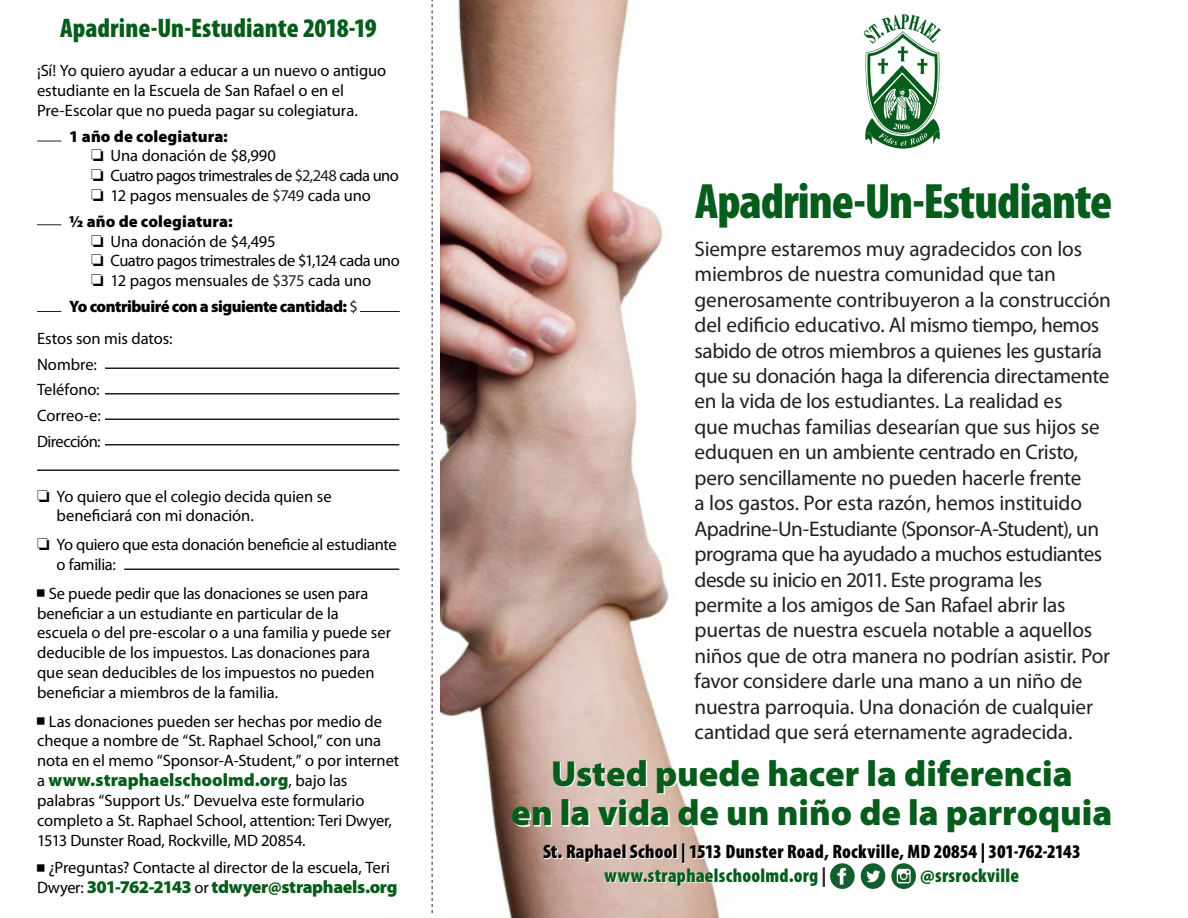
<style>
.page{position:relative;width:1188px;height:918px;background:#fff}
.page>*{position:absolute;margin:0;border:0;box-sizing:border-box;transform-origin:0 0}
.t1{font:900 condensed 49.95px "Myriad Pro";letter-spacing:-.02em;color:#065c1b}
.t2{font:900 36.3px "Myriad Pro";color:#065c1b}
.t3{font:900 condensed 27px "Myriad Pro";color:#065c1b}
.t4{font:21.15px/25.5px "Myriad Pro";letter-spacing:-.01em;color:#231f20}
.t5{font:900 condensed 19.5px "Myriad Pro";letter-spacing:.01em;color:#000}
.t6{font:900 condensed 19.5px "Myriad Pro";letter-spacing:.015em;color:#065c1b}
.t7{font:900 18px "Myriad Pro";letter-spacing:-.01em;color:#065c1b}
.t8{font:16.5px/19.8px "Myriad Pro";letter-spacing:-.005em;color:#000}
.t9{font:16.5px "Myriad Pro";letter-spacing:-.035em;color:#000}
.t10{font:16.5px "Myriad Pro";letter-spacing:-.03em;color:#000}
.t11{font:900 16.5px "Myriad Pro";letter-spacing:.005em;color:#000}
.t12{font:900 16.5px "Myriad Pro";letter-spacing:-.025em;color:#000}
.s1{color:#231f20}
.s2{font-weight:400;color:#231f20}
.s3{font-weight:400;font-size:16.5px;color:#000}
.s4{font-stretch:normal}
</style>
<div class="page">
<img style="left:440px;top:0;width:280px;height:918px">
<svg style="left:37px;top:311px;width:24px;height:1px"></svg>
<hr style="left:360px;top:311px;width:40px;height:1px;background:#231f20">
<svg style="left:37px;top:224px;width:24px;height:1px"></svg>
<svg style="left:432px;top:0;width:1px;height:913px"></svg>
<div style="left:698px;top:185px;width:416px;height:45px;background:#fff"></div>
<img style="left:863px;top:14px;width:78px;height:135px">
<svg style="left:514px;top:761px;width:206px;height:73px"></svg>
<svg style="left:544px;top:844px;width:176px;height:43px"></svg>
<img style="left:829px;top:863px;width:88px;height:26px">
<svg style="left:37px;top:141px;width:24px;height:1px"></svg>
<hr style="left:105px;top:368px;width:294px;height:1px;background:#231f20">
<hr style="left:105px;top:393px;width:294px;height:1px;background:#231f20">
<hr style="left:105px;top:444px;width:294px;height:2px;background:#231f20">
<hr style="left:105px;top:418px;width:294px;height:2px;background:#231f20">
<hr style="left:37px;top:470px;width:362px;height:1px;background:#231f20">
<hr style="left:124px;top:568px;width:275px;height:2px;background:#231f20">
<p class="t3" style="left:60px;top:13px;width:318px">Apadrine-Un-Estudiante 2018-19</p>
<p class="t8" style="left:37px;top:61px;width:351px">¡Sí! Yo quiero ayudar a educar a un nuevo o antiguo estudiante en la Escuela de San Rafael o en el</p>
<p class="t8" style="left:37px;top:101px;width:322px">Pre-Escolar que no pueda pagar su colegiatura.</p>
<p class="t11" style="left:69px;top:127px;width:160px">1 año de colegiatura:</p>
<p class="t8" style="left:91px;top:146px;width:186px">□ Una donación de $8,990</p>
<p class="t9" style="left:91px;top:167px;width:309px">□ Cuatro pagos trimestrales de <span class="s1">$2,248</span> cada uno</p>
<p class="t8" style="left:91px;top:186px;width:281px">□ 12 pagos mensuales de <span class="s1">$749</span> cada uno</p>
<p class="t11" style="left:69px;top:212px;width:165px">½ año de colegiatura:</p>
<p class="t8" style="left:91px;top:232px;width:186px">□ Una donación de $4,495</p>
<p class="t10" style="left:91px;top:252px;width:310px">□ Cuatro pagos trimestrales de $1,124 cada uno</p>
<p class="t8" style="left:91px;top:271px;width:282px">□ 12 pagos mensuales de <span class="s1">$375</span> cada uno</p>
<p class="t12" style="left:69px;top:297px;width:290px">Yo contribuiré con a siguiente cantidad: <span class="s2">$</span></p>
<p class="t8" style="left:37px;top:329px;width:137px">Estos son mis datos:</p>
<p class="t8" style="left:37px;top:355px;width:61px">Nombre:</p>
<p class="t8" style="left:37px;top:380px;width:64px">Teléfono:</p>
<p class="t8" style="left:37px;top:406px;width:65px">Correo-e:</p>
<p class="t9" style="left:37px;top:432px;width:65px">Dirección:</p>
<p class="t8" style="left:37px;top:487px;width:296px">□ Yo quiero que el colegio decida quien se</p>
<p class="t8" style="left:57px;top:506px;width:199px">beneficiará con mi donación.</p>
<p class="t8" style="left:57px;top:535px;width:342px;text-indent:-20px">□ Yo quiero que esta donación beneficie al estudiante o familia:</p>
<p class="t8" style="left:37px;top:584px;width:356px">▖Se puede pedir que las donaciones se usen para beneficiar a un estudiante en particular de la escuela o del pre-escolar o a una familia y puede ser deducible de los impuestos. Las donaciones para que sean deducibles de los impuestos no pueden beneficiar a miembros de la familia.</p>
<p class="t8" style="left:37px;top:712px;width:346px">▖Las donaciones pueden ser hechas por medio de</p>
<p class="t8" style="left:37px;top:731px;width:346px">cheque a nombre de “St. Raphael School,” con una</p>
<p class="t8" style="left:37px;top:751px;width:364px">nota en el memo “Sponsor-A-Student,” o por internet</p>
<p class="t7" style="left:37px;top:770px;width:312px"><span class="s3">a</span> www.straphaelschoolmd.org<span class="s3">, bajo las</span></p>
<p class="t8" style="left:37px;top:791px;width:356px">palabras “Support Us.” Devuelva este formulario completo a St. Raphael School, attention: Teri Dwyer,<br>1513 Dunster Road, Rockville, MD 20854.</p>
<p class="t8" style="left:37px;top:858px;width:354px">▖¿Preguntas? Contacte al director de la escuela, Teri</p>
<p class="t7" style="left:37px;top:877px;width:362px"><span class="s3">Dwyer:</span> 301-762-2143 <span class="s3">or</span> tdwyer@straphaels.org</p>
<p class="t1" style="left:695px;top:173px;width:419px">Apadrine-Un-Estudiante</p>
<p class="t4" style="left:695px;top:236px;width:418px">Siempre estaremos muy agradecidos con los miembros de nuestra comunidad que tan generosamente contribuyeron a la construcción del edificio educativo. Al mismo tiempo, hemos sabido de otros miembros a quienes les gustaría que su donación haga la diferencia directamente en la vida de los estudiantes. La realidad es<br>que muchas familias desearían que sus hijos se eduquen en un ambiente centrado en Cristo, pero sencillamente no pueden hacerle frente<br>a los gastos. Por esta razón, hemos instituido Apadrine-Un-Estudiante (Sponsor-A-Student), un programa que ha ayudado a muchos estudiantes desde su inicio en 2011. Este programa les permite a los amigos de San Rafael abrir las puertas de nuestra escuela notable a aquellos niños que de otra manera no podrían asistir. Por favor considere darle una mano a un niño de nuestra parroquia. Una donación de cualquier cantidad que será eternamente agradecida.</p>
<p class="t2" style="left:551px;top:753px;width:523px">Usted puede hacer la diferencia</p>
<p class="t2" style="left:511px;top:792px;width:603px">en la vida de un niño de la parroquia</p>
<p class="t5" style="left:543px;top:841px;width:539px">St. Raphael School | 1513 Dunster Road, Rockville, MD 20854 | 301-762-2143</p>
<p class="t6" style="left:605px;top:864px;width:223px">www.straphaelschoolmd.org <span class="s1">|</span></p>
<p class="t6" style="left:920px;top:864px;width:101px"><span class="s4">@</span>srsrockville</p>
</div>
